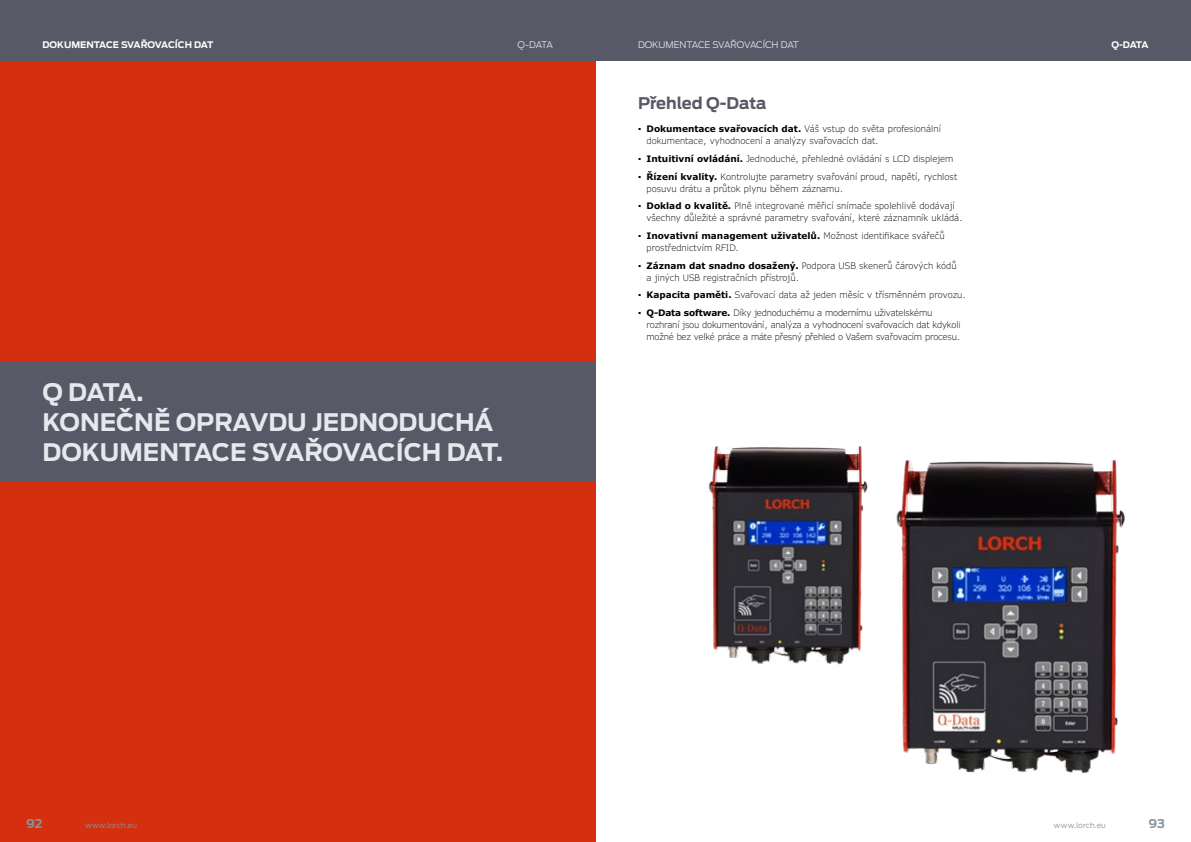
<style>
.page{position:relative;width:1191px;height:842px;background:#fff}
.page>*{position:absolute;margin:0;border:0;box-sizing:border-box;transform-origin:0 0}
.t1{font:700 24px/30px "Antenna";color:#e5e9ed}
.t2{font:700 16px "Antenna";letter-spacing:-.005em;color:#585966}
.t3{font:700 12px "Antenna";color:#8495a2}
.t4{font:300 9px/12px "Verdana Pro";color:#000}
.t5{font:300 9px/12px "Verdana Pro";letter-spacing:-.02em;color:#000}
.t6{font:700 9px "Antenna";letter-spacing:-.02em;color:#fff}
.t7{font:300 9px "Antenna";letter-spacing:-.02em;color:#e5e9ed}
.t8{font:300 7.5px "Antenna";letter-spacing:.015em;color:#8495a2}
.s1{font-weight:700}
</style>
<div class="page">
<img style="left:908px;top:459px;width:217px;height:314px">
<img style="left:708px;top:446px;width:200px;height:307px">
<div style="left:0;top:60px;width:595px;height:782px;background:#d4300f"></div>
<div style="left:0;top:0;width:595px;height:60px;background:#585966"></div>
<div style="left:595px;top:0;width:596px;height:60px;background:#585966"></div>
<div style="left:0;top:361px;width:595px;height:120px;background:#585966"></div>
<p class="t6" style="left:43px;top:38px;width:172px">DOKUMENTACE SVAŘOVACÍCH DAT</p>
<p class="t7" style="left:517px;top:39px;width:37px">Q-DATA</p>
<p class="t7" style="left:638px;top:39px;width:162px">DOKUMENTACE SVAŘOVACÍCH DAT</p>
<p class="t6" style="left:1111px;top:38px;width:39px">Q-DATA</p>
<h1 class="t1" style="left:43px;top:376px;width:462px">Q DATA.<br>KONEČNĚ OPRAVDU JEDNODUCHÁ<br>DOKUMENTACE SVAŘOVACÍCH DAT.</h1>
<h2 class="t2" style="left:638px;top:91px;width:130px">Přehled Q-Data</h2>
<p class="t4" style="left:646px;top:123px;width:296px;text-indent:-9px">▪ <span class="s1">Dokumentace svařovacích dat.</span> Váš vstup do světa profesionální dokumentace, vyhodnocení a analýzy svařovacích dat.</p>
<p class="t4" style="left:638px;top:153px;width:317px">▪ <span class="s1">Intuitivní ovládání.</span> Jednoduché, přehledné ovládání s LCD displejem</p>
<p class="t4" style="left:646px;top:171px;width:312px;text-indent:-9px">▪ <span class="s1">Řízení kvality.</span> Kontrolujte parametry svařování proud, napětí, rychlost posuvu drátu a průtok plynu během záznamu.</p>
<p class="t4" style="left:646px;top:200px;width:318px;text-indent:-9px">▪ <span class="s1">Doklad o kvalitě.</span> Plně integrované měřicí snímače spolehlivě dodávají všechny důležité a správné parametry svařování, které záznamník ukládá.</p>
<p class="t4" style="left:646px;top:230px;width:300px;text-indent:-9px">▪ <span class="s1">Inovativní management uživatelů.</span> Možnost identifikace svářečů prostřednictvím RFID.</p>
<p class="t4" style="left:646px;top:260px;width:312px;text-indent:-9px">▪ <span class="s1">Záznam dat snadno dosažený.</span> Podpora USB skenerů čárových kódů a jiných USB registračních přístrojů.</p>
<p class="t4" style="left:638px;top:289px;width:329px">▪ <span class="s1">Kapacita paměti.</span> Svařovací data až jeden měsíc v třísměnném provozu.</p>
<p class="t5" style="left:646px;top:307px;width:316px;text-indent:-9px">▪ <span class="s1">Q-Data software.</span> Díky jednoduchému a modernímu uživatelskému rozhraní jsou dokumentování, analýza a vyhodnocení svařovacích dat kdykoli možné bez velké práce a máte přesný přehled o Vašem svařovacím procesu.</p>
<h3 class="t3" style="left:26px;top:815px;width:18px">92</h3>
<p class="t8" style="left:85px;top:820px;width:54px">www.lorch.eu</p>
<p class="t8" style="left:1054px;top:820px;width:54px">www.lorch.eu</p>
<h3 class="t3" style="left:1148px;top:815px;width:18px">93</h3>
</div>
